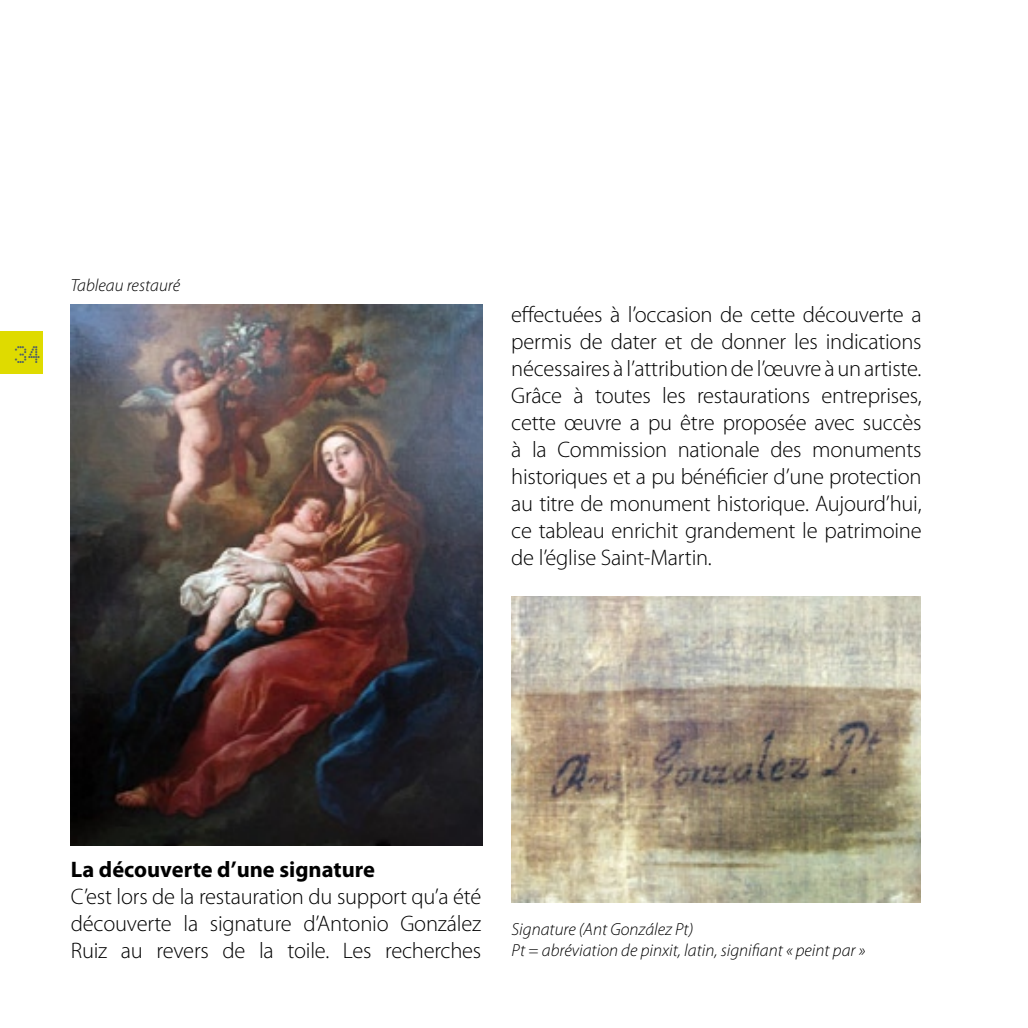
<style>
.page{position:relative;width:1028px;height:1028px;background:#fff}
.page>*{position:absolute;margin:0;border:0;box-sizing:border-box;transform-origin:0 0}
.t1{font:300 22.5px/27px "Myriad Pro";letter-spacing:-.01em;color:#000;text-align:justify}
.t2{font:700 22.5px "Myriad Pro";color:#000}
.t3{font:20px "Gangway";color:#4a5c68;scale:.93 1}
.t4{font:italic 300 17.5px/21px "Myriad Pro";color:#000}
</style>
<div class="page">
<div style="left:0;top:331px;width:43px;height:42px;background:#dfdb00"></div>
<img style="left:511px;top:596px;width:409px;height:306px">
<img style="left:71px;top:305px;width:411px;height:541px">
<p class="t3" style="left:14px;top:343px;width:30px">34</p>
<p class="t4" style="left:71px;top:274px;width:111px">Tableau restauré</p>
<p class="t1" style="left:511px;top:301px;width:412px">effectuées à l’occasion de cette découverte a permis de dater et de donner les indications nécessaires à l’attribution de l’œuvre à un artiste.<br>Grâce à toutes les restaurations entreprises, cette œuvre a pu être proposée avec succès à la Commission nationale des monuments historiques et a pu bénéficier d’une protection au titre de monument historique. Aujourd’hui, ce tableau enrichit grandement le patrimoine de l’église Saint-Martin.</p>
<p class="t2" style="left:71px;top:854px;width:306px">La découverte d’une signature</p>
<p class="t1" style="left:71px;top:883px;width:412px">C’est lors de la restauration du support qu’a été découverte la signature d’Antonio González Ruiz au revers de la toile. Les recherches</p>
<p class="t4" style="left:511px;top:918px;width:355px">Signature (Ant González Pt)<br>Pt = abréviation de pinxit, latin, signifiant « peint par »</p>
</div>
